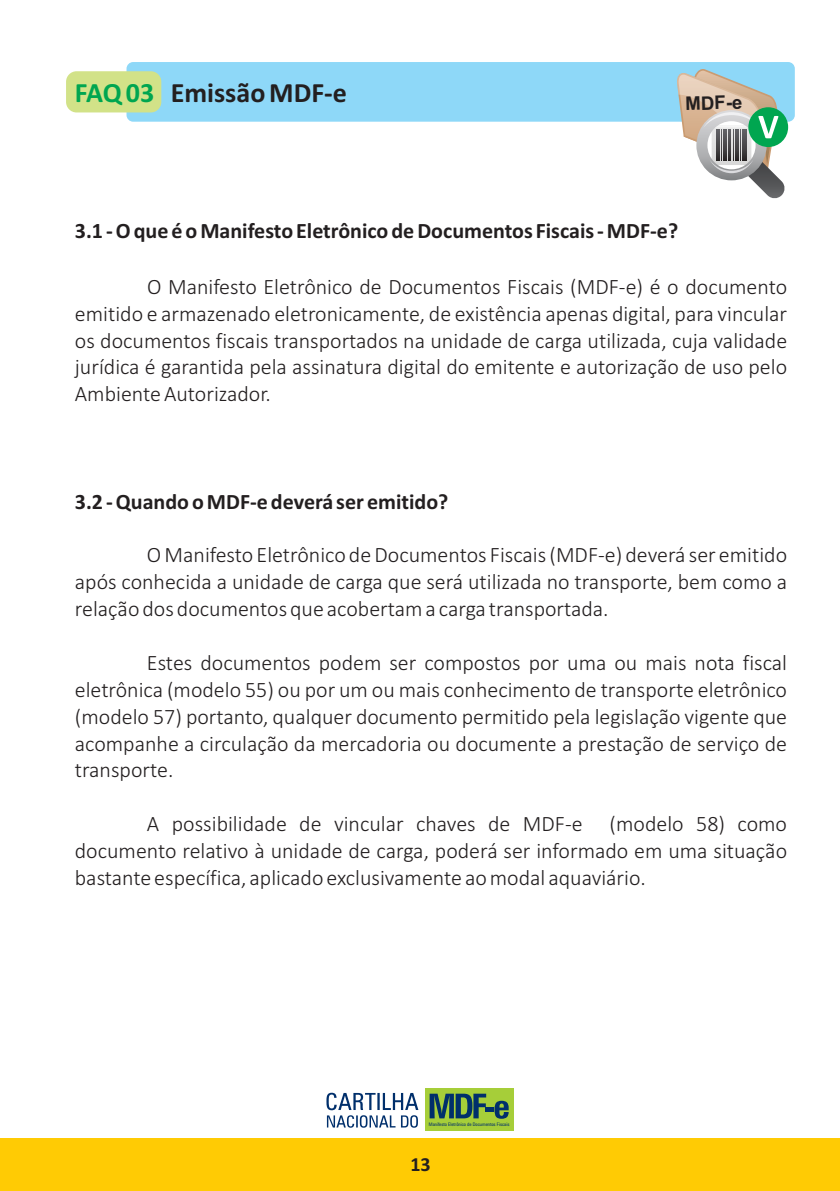
<style>
.page{position:relative;width:840px;height:1191px;background:#fff}
.page>*{position:absolute;margin:0;border:0;box-sizing:border-box;transform-origin:0 0}
.t1{font:700 28px "Calibri";color:#231f20}
.t2{font:300 22px/26.8px "Calibri";color:#231f20;text-align:justify}
.t3{font:700 22px "Calibri";color:#231f20}
.t4{font:700 20px "Calibri";color:#231f20}
.t5{font:700 18.8px "Arial";color:#231f20}
.t6{font:condensed 4.8px "Zurich BT";color:#002f6b}
.s1{color:#00a650}
</style>
<div class="page">
<div style="left:126px;top:62px;width:668px;height:60px;background:#8ed8f8;border-radius:7px"></div>
<div style="left:66px;top:71px;width:95px;height:41px;background:#d2e288;border-radius:10px"></div>
<div style="left:0;top:1138px;width:839px;height:52px;background:#ffcb04"></div>
<div style="left:748px;top:107px;width:39px;height:40px;background:#00a650;border-radius:50%"></div>
<svg style="left:675px;top:69px;width:110px;height:130px"></svg>
<div style="left:424px;top:1088px;width:89px;height:42px;background:#a6ce39"></div>
<svg style="left:429px;top:1093px;width:57px;height:25px"></svg>
<div style="left:485px;top:1107px;width:8px;height:5px;background:#002f6b"></div>
<svg style="left:494px;top:1100px;width:14px;height:18px"></svg>
<svg style="left:326px;top:1092px;width:92px;height:35px"></svg>
<p class="t1" style="left:75px;top:81px;width:273px"><span class="s1">FAQ 03</span> Emissão MDF-e</p>
<p class="t5" style="left:684px;top:97px;width:59px;rotate:-2deg">MDF-e</p>
<p class="t3" style="left:75px;top:221px;width:604px">3.1 - O que é o Manifesto Eletrônico de Documentos Fiscais - MDF-e?</p>
<p class="t2" style="left:75px;top:275px;width:713px;text-indent:72px">O Manifesto Eletrônico de Documentos Fiscais (MDF-e) é o documento emitido e armazenado eletronicamente, de existência apenas digital, para vincular os documentos fiscais transportados na unidade de carga utilizada, cuja validade jurídica é garantida pela assinatura digital do emitente e autorização de uso pelo Ambiente Autorizador.</p>
<p class="t3" style="left:75px;top:492px;width:375px">3.2 - Quando o MDF-e deverá ser emitido?</p>
<p class="t2" style="left:75px;top:543px;width:713px;text-indent:72px">O Manifesto Eletrônico de Documentos Fiscais (MDF-e) deverá ser emitido após conhecida a unidade de carga que será utilizada no transporte, bem como a relação dos documentos que acobertam a carga transportada.</p>
<p class="t2" style="left:75px;top:651px;width:713px;text-indent:72px">Estes documentos podem ser compostos por uma ou mais nota fiscal eletrônica (modelo 55) ou por um ou mais conhecimento de transporte eletrônico (modelo 57) portanto, qualquer documento permitido pela legislação vigente que acompanhe a circulação da mercadoria ou documente a prestação de serviço de transporte.</p>
<p class="t2" style="left:75px;top:812px;width:713px;text-indent:72px">A possibilidade de vincular chaves de MDF-e (modelo 58) como documento relativo à unidade de carga, poderá ser informado em uma situação bastante específica, aplicado exclusivamente ao modal aquaviário.</p>
<p class="t6" style="left:428px;top:1122px;width:82px">Manifesto Eletrônico de Documentos Fiscais</p>
<p class="t4" style="left:410px;top:1155px;width:22px">13</p>
</div>
